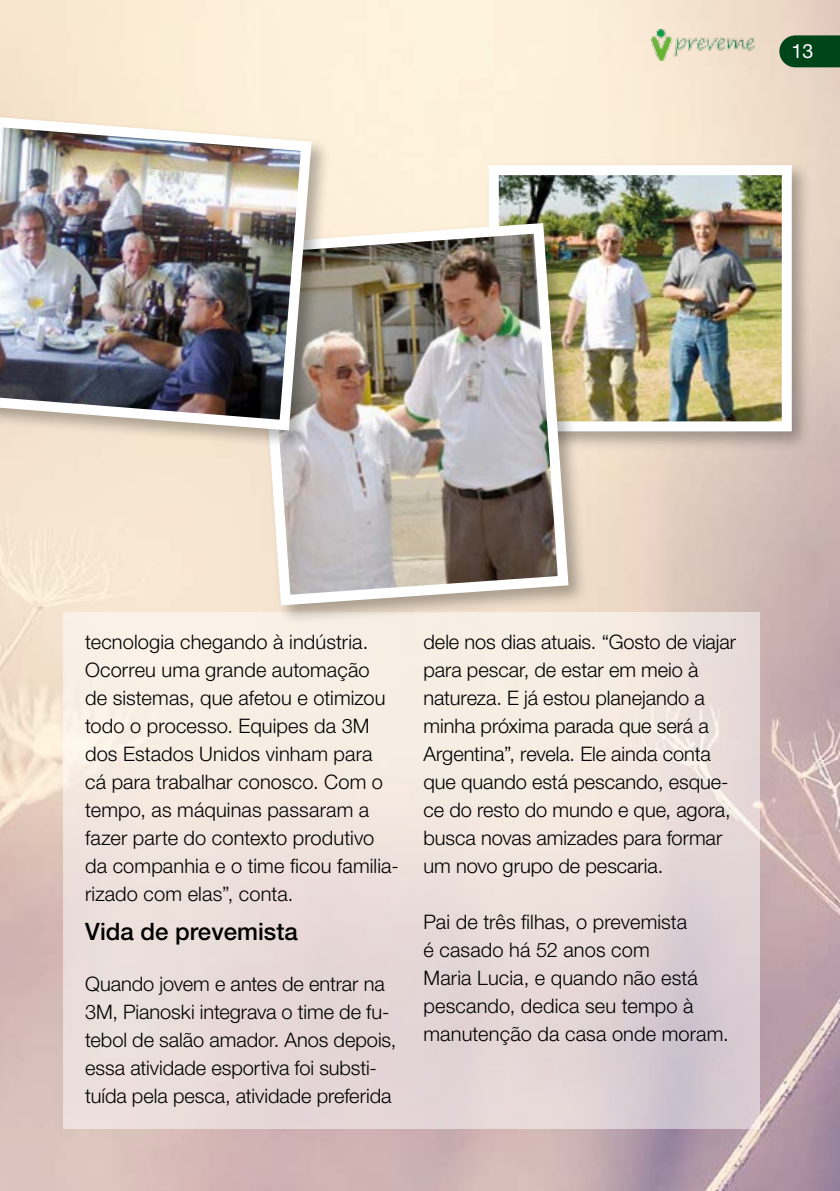
<style>
.page{position:relative;width:840px;height:1191px;background:#fff}
.page>*{position:absolute;margin:0;border:0;box-sizing:border-box;transform-origin:0 0}
.t1{font:500 24px "Helvetica Neue LT Std";color:#000}
.t2{font:300 20px/28px "Helvetica Neue LT Std";color:#000}
.t3{font:19.8px "Helvetica Neue LT Std";color:#fff}
</style>
<div class="page">
<img style="left:0;top:0;width:839px;height:1191px">
<svg style="left:63px;top:612px;width:696px;height:516px;background:#ebdfdb"></svg>
<div style="left:484px;top:161px;width:327px;height:290px;background:#000;opacity:.3"></div>
<img style="left:499px;top:176px;width:281px;height:244px">
<div style="left:488px;top:165px;width:303px;height:266px;border:10px solid #fff"></div>
<div style="left:251px;top:219px;width:337px;height:406px;background:#000;opacity:.3"></div>
<img style="left:250px;top:218px;width:323px;height:393px">
<div style="left:0;top:103px;width:331px;height:347px;background:#000;opacity:.3"></div>
<img style="left:0;top:101px;width:317px;height:335px">
<hr style="left:0;top:260px;width:1px;height:362px;background:#000;opacity:.3">
<svg style="left:779px;top:35px;width:60px;height:32px;background:#114f26"></svg>
<img style="left:651px;top:30px;width:102px;height:30px">
<p class="t3" style="left:790px;top:40px;width:23px">13</p>
<p class="t2" style="left:85px;top:627px;width:315px">tecnologia chegando à indústria.<br>Ocorreu uma grande automação<br>de sistemas, que afetou e otimizou todo o processo. Equipes da 3M dos Estados Unidos vinham para<br>cá para trabalhar conosco. Com o tempo, as máquinas passaram a fazer parte do contexto produtivo da companhia e o time ficou familia&shy;rizado com elas”, conta.</p>
<p class="t1" style="left:85px;top:917px;width:214px">Vida de prevemista</p>
<p class="t2" style="left:85px;top:969px;width:312px">Quando jovem e antes de entrar na 3M, Pianoski integrava o time de fu&shy;tebol de salão amador. Anos depois, essa atividade esportiva foi substi&shy;tuída pela pesca, atividade preferida</p>
<p class="t2" style="left:423px;top:627px;width:314px">dele nos dias atuais. “Gosto de viajar para pescar, de estar em meio à natureza. E já estou planejando a minha próxima parada que será a<br>Argentina”, revela. Ele ainda conta que quando está pescando, esque&shy;ce do resto do mundo e que, agora, busca novas amizades para formar um novo grupo de pescaria.</p>
<p class="t2" style="left:423px;top:907px;width:306px">Pai de três filhas, o prevemista<br>é casado há 52 anos com<br>Maria Lucia, e quando não está pescando, dedica seu tempo à manutenção da casa onde moram.</p>
</div>
